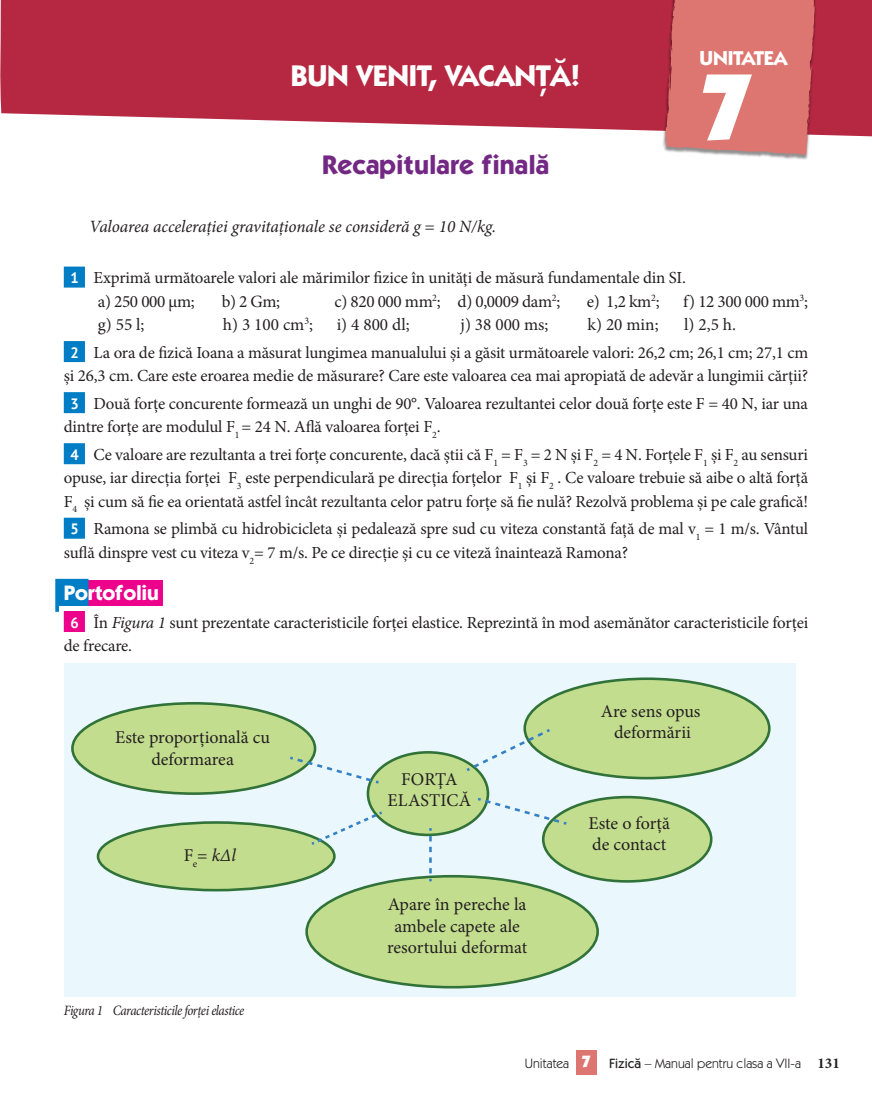
<style>
.page{position:relative;width:872px;height:1106px;background:#fff}
.page>*{position:absolute;margin:0;border:0;box-sizing:border-box;transform-origin:0 0}
.t1{font:94.5px "ITC Kabel Std Ultra RO";color:#fff}
.t2{font:30px "ITC Kabel Std Bold RO";letter-spacing:-.01em;color:#fff}
.t3{font:27px "ITC Kabel Std Bold RO";color:#732984}
.t4{font:21px "ITC Kabel Std Bold RO";letter-spacing:-.01em;color:#fff}
.t5{font:20.1px "ITC Kabel Std Bold RO";letter-spacing:-.01em;color:#fff}
.t6{font:18px/21.6px "Minion Pro";color:#231f20;text-align:center}
.t7{font:italic 18px "Minion Pro";color:#231f20}
.t8{font:17.25px "Minion Pro";letter-spacing:-.02em;color:#231f20}
.t9{font:italic 17.25px "Minion Pro";letter-spacing:-.005em;color:#231f20}
.t10{font:16.95px/23.4px "Minion Pro";letter-spacing:-.01em;color:#231f20}
.t11{font:italic 14.25px "Minion Pro";letter-spacing:-.035em;color:#231f20;scale:.9 1}
.t12{font:13.5px "ITC Kabel Std Book RO";color:#231f20}
.s1{font-family:"PT Sans";font-weight:700;font-size:15px;color:#fff}
.s2{font-style:italic}
.s3{font-style:normal}
.s4{font-family:"ITC Kabel Std Ultra RO";font-size:16.5px;color:#fff}
.s5{font-family:"ITC Kabel Std Medium RO"}
.s6{font-family:"Minion Pro";font-weight:700;font-size:15px}
</style>
<div class="page">
<svg style="left:0;top:0;width:872px;height:137px;fill:#b62841"></svg>
<img style="left:661px;top:0;width:159px;height:160px">
<svg style="left:665px;top:0;width:151px;height:155px"></svg>
<div style="left:576px;top:1050px;width:20px;height:24px;background:#dd7670"></div>
<div style="left:807px;top:1046px;width:44px;height:32px;border:2px solid #fff;border-radius:15px"></div>
<svg style="left:74px;top:266px;width:11px;height:21px"></svg>
<svg style="left:74px;top:341px;width:11px;height:21px"></svg>
<svg style="left:74px;top:392px;width:11px;height:21px"></svg>
<svg style="left:74px;top:443px;width:11px;height:21px"></svg>
<svg style="left:74px;top:517px;width:11px;height:21px"></svg>
<div style="left:60px;top:580px;width:103px;height:26px;background:#007ec5"></div>
<svg style="left:72px;top:579px;width:91px;height:53px"></svg>
<div style="left:65px;top:663px;width:731px;height:333px;background:#eaf7fd"></div>
<div style="left:368px;top:752px;width:120px;height:83px;background:#c3dd8f;border-radius:50%"></div>
<div style="left:367px;top:751px;width:122px;height:85px;border:3px solid #307237;border-radius:50%"></div>
<div style="left:72px;top:703px;width:243px;height:90px;background:#c3dd8f;border-radius:50%"></div>
<div style="left:71px;top:702px;width:245px;height:93px;border:3px solid #307237;border-radius:50%"></div>
<div style="left:307px;top:876px;width:290px;height:111px;background:#c3dd8f;border-radius:50%"></div>
<div style="left:305px;top:875px;width:294px;height:113px;border:3px solid #307237;border-radius:50%"></div>
<div style="left:525px;top:678px;width:244px;height:100px;background:#c3dd8f;border-radius:50%"></div>
<div style="left:523px;top:677px;width:247px;height:102px;border:3px solid #307237;border-radius:50%"></div>
<div style="left:543px;top:797px;width:168px;height:84px;background:#c3dd8f;border-radius:50%"></div>
<div style="left:542px;top:795px;width:170px;height:87px;border:3px solid #307237;border-radius:50%"></div>
<div style="left:98px;top:822px;width:236px;height:68px;background:#c3dd8f;border-radius:50%"></div>
<div style="left:97px;top:821px;width:239px;height:70px;border:3px solid #307237;border-radius:50%"></div>
<svg style="left:463px;top:726px;width:90px;height:47px"></svg>
<svg style="left:475px;top:795px;width:94px;height:31px"></svg>
<svg style="left:287px;top:754px;width:95px;height:31px"></svg>
<svg style="left:308px;top:809px;width:77px;height:38px"></svg>
<svg style="left:429px;top:836px;width:3px;height:45px"></svg>
<h2 class="t2" style="left:291px;top:58px;width:291px">BUN VENIT, VACANȚĂ!</h2>
<h3 class="t3" style="left:322px;top:149px;width:228px">Recapitulare finală</h3>
<p class="t5" style="left:699px;top:46px;width:90px">UNITATEA</p>
<h1 class="t1" style="left:699px;top:49px;width:54px">7</h1>
<p class="t9" style="left:89px;top:215px;width:408px">Valoarea accelerației gravitaționale se consideră g = 10 N/kg.</p>
<p class="t10" style="left:70px;top:266px;width:615px"><span class="s1">1</span> Exprimă următoarele valori ale mărimilor fizice în unități de măsură fundamentale din SI.</p>
<p class="t8" style="left:98px;top:290px;width:98px">a) 250 000 µm;</p>
<p class="t8" style="left:222px;top:290px;width:60px">b) 2 Gm;</p>
<p class="t8" style="left:334px;top:290px;width:227px">c) 820 000 mm<sup>2</sup>; d) 0,0009 dam<sup>2</sup>;</p>
<p class="t8" style="left:586px;top:290px;width:74px">e) 1,2 km<sup>2</sup>;</p>
<p class="t8" style="left:683px;top:290px;width:126px">f) 12 300 000 mm<sup>3</sup>;</p>
<p class="t8" style="left:98px;top:313px;width:48px">g) 55 l;</p>
<p class="t8" style="left:223px;top:313px;width:92px">h) 3 100 cm<sup>3</sup>;</p>
<p class="t8" style="left:337px;top:313px;width:74px">i) 4 800 dl;</p>
<p class="t8" style="left:460px;top:313px;width:89px">j) 38 000 ms;</p>
<p class="t8" style="left:587px;top:313px;width:73px">k) 20 min;</p>
<p class="t8" style="left:684px;top:313px;width:51px">l) 2,5 h.</p>
<p class="t10" style="left:64px;top:341px;width:746px;text-align:center"><span class="s1">2</span> La ora de fizică Ioana a măsurat lungimea manualului și a găsit următoarele valori: 26,2 cm; 26,1 cm; 27,1 cm și 26,3 cm. Care este eroarea medie de măsurare? Care este valoarea cea mai apropiată de adevăr a lungimii cărții?</p>
<p class="t10" style="left:64px;top:392px;width:745px;text-indent:7px"><span class="s1">3</span> Două forțe concurente formează un unghi de 90°. Valoarea rezultantei celor două forțe este F = 40 N, iar una dintre forțe are modulul F<sub>1</sub> = 24 N. Află valoarea forței F<sub>2</sub>.</p>
<p class="t10" style="left:64px;top:443px;width:746px;text-align:center"><span class="s1">4</span> Ce valoare are rezultanta a trei forțe concurente, dacă știi că F<sub>1</sub> = F<sub>3</sub> = 2 N și F<sub>2</sub> = 4 N. Forțele F<sub>1</sub> și F<sub>2</sub> au sensuri opuse, iar direcția forței F<sub>3</sub> este perpendiculară pe direcția forțelor F<sub>1</sub> și F<sub>2</sub> . Ce valoare trebuie să aibe o altă forță<br>F<sub>4</sub> și cum să fie ea orientată astfel încât rezultanta celor patru forțe să fie nulă? Rezolvă problema și pe cale grafică!</p>
<p class="t10" style="left:64px;top:517px;width:746px;text-indent:7px"><span class="s1">5</span> Ramona se plimbă cu hidrobicicleta și pedalează spre sud cu viteza constantă față de mal v<sub>1</sub> = 1 m/s. Vântul suflă dinspre vest cu viteza v<sub>2</sub>= 7 m/s. Pe ce direcție și cu ce viteză înaintează Ramona?</p>
<p class="t4" style="left:64px;top:580px;width:97px">Portofoliu</p>
<p class="t10" style="left:64px;top:610px;width:746px;text-indent:7px"><span class="s1">6</span> În <span class="s2">Figura 1</span> sunt prezentate caracteristicile forței elastice. Reprezintă în mod asemănător caracteristicile forței de frecare.</p>
<p class="t6" style="left:115px;top:726px;width:157px">Este proporțională cu deformarea</p>
<p class="t7" style="left:184px;top:842px;width:54px"><span class="s3">F</span><sub>e</sub><span class="s3">=</span> kΔl</p>
<p class="t11" style="left:64px;top:1000px;width:202px">Figura 1 Caracteristicile forței elastice</p>
<p class="t6" style="left:387px;top:768px;width:85px">FORŢA<br>ELASTICĂ</p>
<p class="t6" style="left:387px;top:893px;width:142px">Apare în pereche la ambele capete ale resortului deformat</p>
<p class="t6" style="left:600px;top:700px;width:101px">Are sens opus deformării</p>
<p class="t6" style="left:588px;top:812px;width:83px;text-align:left">Este o forță de contact</p>
<p class="t12" style="left:525px;top:1055px;width:316px">Unitatea <span class="s4">7</span> <span class="s5">Fizică</span> – Manual pentru clasa a VII-a <span class="s6">131</span></p>
</div>
